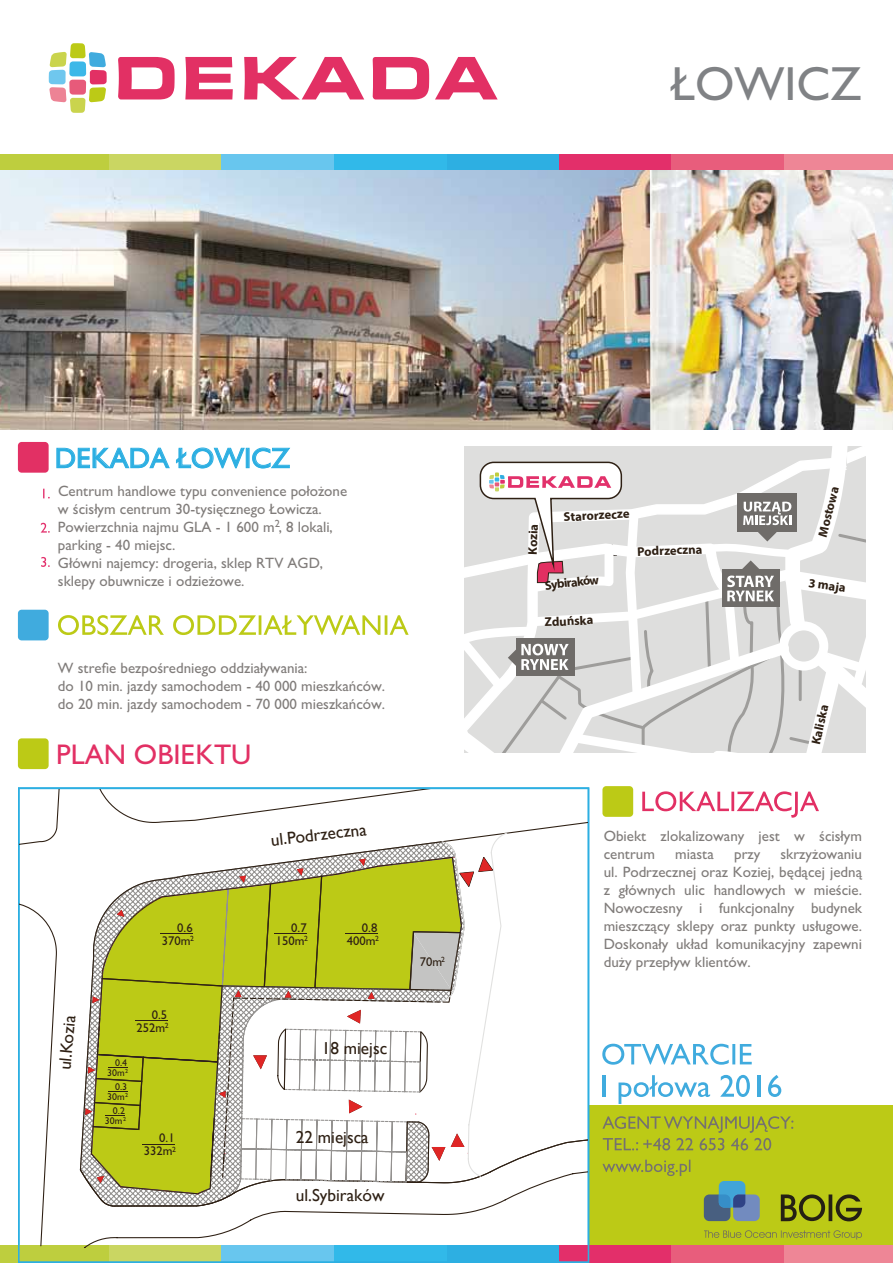
<style>
.page{position:relative;width:893px;height:1263px;background:#fff}
.page>*{position:absolute;margin:0;border:0;box-sizing:border-box;transform-origin:0 0}
.t1{font:500 48px "Gill Sans MT Pro";color:#808285}
.t2{font:500 28.5px "Gill Sans MT Pro";color:#2cafe2}
.t3{font:500 28.5px "Gill Sans MT Pro";color:#e23064}
.t4{font:17.25px "Gill Sans";color:#2e2014}
.t5{font:500 15px/18px "Gill Sans MT Pro";color:#807c7a}
.t6{font:700 12.6px "Myriad Pro";color:#2e2014}
.t7{font:500 12.6px/12.8px "Gill Sans MT Pro";color:#2e2014;text-align:right}
.t8{font:500 10.5px "Gill Sans MT Pro";color:#807c7a}
.t9{font:500 9.9px/10.1px "Gill Sans MT Pro";color:#2e2014;text-align:right}
</style>
<div class="page">
<div style="left:589px;top:1105px;width:304px;height:145px;background:#bcca16"></div>
<div style="left:18px;top:442px;width:31px;height:31px;background:#e23064;border-radius:4px"></div>
<svg style="left:49px;top:43px;width:58px;height:70px"></svg>
<svg style="left:118px;top:57px;width:380px;height:42px"></svg>
<div style="left:704px;top:1194px;width:26px;height:27px;background:#485f80;border-radius:5px"></div>
<div style="left:719px;top:1181px;width:26px;height:26px;background:#41a4d8;border-radius:5px"></div>
<div style="left:733px;top:1194px;width:27px;height:27px;background:#728bbf;border-radius:5px"></div>
<svg style="left:719px;top:1194px;width:26px;height:13px"></svg>
<svg style="left:781px;top:1194px;width:81px;height:27px"></svg>
<svg style="left:704px;top:1230px;width:158px;height:9px"></svg>
<svg style="left:602px;top:1160px;width:88px;height:16px"></svg>
<svg style="left:602px;top:1116px;width:191px;height:34px"></svg>
<div style="left:602px;top:786px;width:31px;height:31px;background:#bcca16;border-radius:4px"></div>
<svg style="left:602px;top:1044px;width:150px;height:21px"></svg>
<svg style="left:642px;top:791px;width:177px;height:27px"></svg>
<svg style="left:58px;top:615px;width:351px;height:20px"></svg>
<svg style="left:41px;top:557px;width:9px;height:10px"></svg>
<svg style="left:41px;top:523px;width:9px;height:10px"></svg>
<svg style="left:43px;top:489px;width:7px;height:9px"></svg>
<div style="left:18px;top:610px;width:31px;height:30px;background:#40abde;border-radius:4px"></div>
<div style="left:18px;top:738px;width:31px;height:31px;background:#bcca16;border-radius:4px"></div>
<svg style="left:57px;top:448px;width:113px;height:20px"></svg>
<svg style="left:176px;top:448px;width:68px;height:20px"></svg>
<div style="left:246px;top:448px;width:3px;height:20px;border:1px solid #2cafe2"></div>
<svg style="left:252px;top:448px;width:38px;height:20px"></svg>
<div style="left:109px;top:154px;width:112px;height:16px;background:#cad662"></div>
<div style="left:0;top:154px;width:109px;height:16px;background:#bece3e"></div>
<div style="left:446px;top:154px;width:113px;height:16px;background:#2dafe2"></div>
<div style="left:334px;top:154px;width:112px;height:16px;background:#31b9e9"></div>
<div style="left:221px;top:154px;width:113px;height:16px;background:#68c6ee"></div>
<div style="left:559px;top:154px;width:112px;height:16px;background:#e32f6a"></div>
<div style="left:671px;top:154px;width:113px;height:16px;background:#e85d7c"></div>
<div style="left:784px;top:154px;width:109px;height:16px;background:#ee8696"></div>
<img style="left:0;top:170px;width:893px;height:260px">
<hr style="left:602px;top:1075px;width:4px;height:22px;background:#40abde">
<svg style="left:618px;top:1075px;width:92px;height:29px"></svg>
<svg style="left:720px;top:1075px;width:30px;height:22px"></svg>
<hr style="left:757px;top:1075px;width:3px;height:22px;background:#40abde">
<svg style="left:768px;top:1075px;width:13px;height:22px"></svg>
<div style="left:0;top:1245px;width:109px;height:18px;background:#bece3e"></div>
<div style="left:559px;top:1245px;width:112px;height:18px;background:#e32f6a"></div>
<div style="left:671px;top:1245px;width:113px;height:18px;background:#e85d7c"></div>
<div style="left:784px;top:1245px;width:109px;height:18px;background:#ee8696"></div>
<svg style="left:18px;top:787px;width:571px;height:476px;fill:#2dafe2"></svg>
<svg style="left:79px;top:1249px;width:387px;height:12px;background:#78c6b5"></svg>
<svg style="left:20px;top:789px;width:568px;height:460px"></svg>
<svg style="left:79px;top:832px;width:509px;height:375px"></svg>
<svg style="left:464px;top:446px;width:401px;height:307px"></svg>
<h1 class="t1" style="left:671px;top:55px;width:192px">ŁOWICZ</h1>
<h2 class="t2" style="left:55px;top:441px;width:237px">DEKADA ŁOWICZ</h2>
<p class="t5" style="left:58px;top:481px;width:291px">Centrum handlowe typu convenience położone w ścisłym centrum 30-tysięcznego Łowicza.<br>Powierzchnia najmu GLA - 1 600 m , 8 lokali, parking - 40 miejsc.<br>Główni najemcy: drogeria, sklep RTV AGD, sklepy obuwnicze i odzieżowe.</p>
<p class="t8" style="left:275px;top:517px;width:7px">2</p>
<p class="t5" style="left:58px;top:659px;width:329px">W strefie bezpośredniego oddziaływania:<br>do 10 min. jazdy samochodem - 40 000 mieszkańców. do 20 min. jazdy samochodem - 70 000 mieszkańców.</p>
<h2 class="t3" style="left:56px;top:737px;width:197px">PLAN OBIEKTU</h2>
<p class="t4" style="left:270px;top:829px;width:98px;rotate:-6deg">ul.Podrzeczna</p>
<p class="t4" style="left:55px;top:1069px;width:56px;rotate:-85deg">ul.Kozia</p>
<p class="t7" style="left:162px;top:921px;width:34px">0.6<br>370m<sup>2</sup></p>
<p class="t7" style="left:136px;top:1008px;width:34px">0.5<br>252m<sup>2</sup></p>
<p class="t9" style="left:107px;top:1057px;width:23px">0.4<br>30m<sup>2</sup></p>
<p class="t9" style="left:107px;top:1081px;width:23px">0.3<br>30m<sup>2</sup></p>
<p class="t9" style="left:105px;top:1106px;width:23px">0.2<br>30m<sup>2</sup></p>
<p class="t7" style="left:144px;top:1132px;width:34px">0.1<br>332m<sup>2</sup></p>
<p class="t7" style="left:276px;top:921px;width:34px">0.7<br>150m<sup>2</sup></p>
<p class="t7" style="left:347px;top:921px;width:34px">0.8<br>400m<sup>2</sup></p>
<p class="t4" style="left:322px;top:1038px;width:67px">18 miejsc</p>
<p class="t4" style="left:296px;top:1127px;width:74px">22 miejsca</p>
<p class="t4" style="left:296px;top:1185px;width:90px">ul.Sybiraków</p>
<p class="t7" style="left:420px;top:955px;width:27px">70m<sup>2</sup></p>
<p class="t6" style="left:524px;top:554px;width:32px;rotate:-88deg">Kozia</p>
<p class="t6" style="left:563px;top:509px;width:67px;rotate:-3deg">Starorzecze</p>
<p class="t6" style="left:544px;top:577px;width:56px;rotate:-7deg">Sybiraków</p>
<p class="t6" style="left:637px;top:543px;width:67px;rotate:-2deg">Podrzeczna</p>
<p class="t6" style="left:544px;top:613px;width:50px;rotate:-2deg">Zduńska</p>
<p class="t6" style="left:814px;top:535px;width:53px;rotate:-76deg">Mostowa</p>
<p class="t6" style="left:810px;top:575px;width:39px;rotate:8deg">3 maja</p>
<p class="t6" style="left:807px;top:742px;width:42px;rotate:-77deg">Kaliska</p>
<p class="t5" style="left:604px;top:826px;width:260px">Obiekt zlokalizowany jest w ścisłym centrum</p>
<p class="t5" style="left:604px;top:844px;width:260px;text-align:justify;text-indent:177px">skrzyżowaniu ul. Podrzecznej oraz Koziej, będącej jedną z głównych ulic handlowych w mieście.<br>Nowoczesny i funkcjonalny budynek mieszczący sklepy oraz punkty usługowe.<br>Doskonały układ komunikacyjny zapewni duży przepływ klientów.</p>
<p class="t5" style="left:675px;top:844px;width:40px">miasta</p>
<p class="t5" style="left:734px;top:844px;width:28px">przy</p>
</div>
